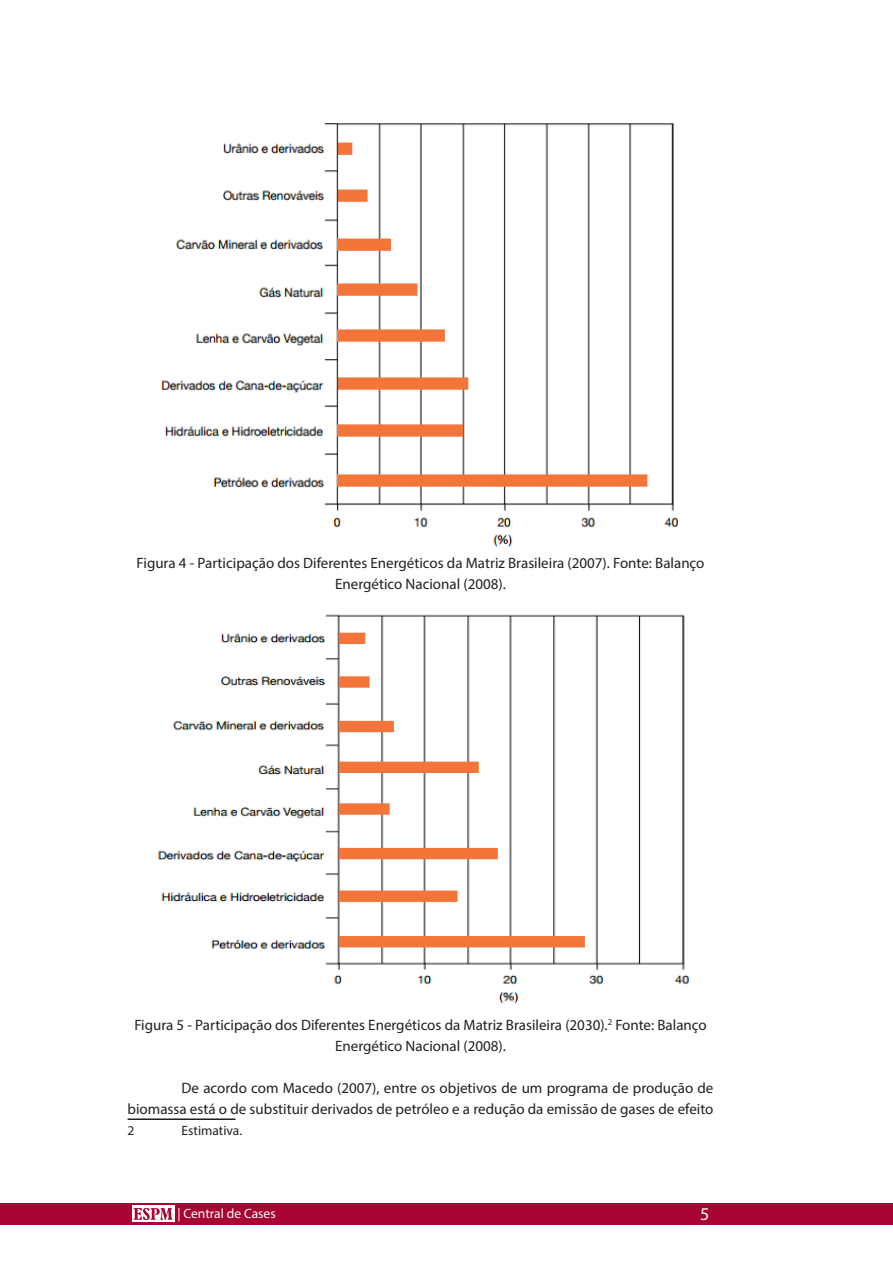
<style>
.page{position:relative;width:893px;height:1263px;background:#fff}
.page>*{position:absolute;margin:0;border:0;box-sizing:border-box;transform-origin:0 0}
.t1{font:18px "Myriad Pro";color:#fff}
.corpotexto{font:15px/21px "Myriad Pro";color:#231f20;text-align:center}
.t2{font:13.5px "Myriad Pro";color:#fff}
.t3{font:13.5px "Myriad Pro";color:#231f20}
</style>
<div class="page">
<div style="left:0;top:1203px;width:893px;height:22px;background:#a90332"></div>
<div style="left:132px;top:1206px;width:42px;height:16px;background:#fff"></div>
<svg style="left:134px;top:1208px;width:38px;height:12px"></svg>
<img style="left:161px;top:123px;width:518px;height:424px">
<img style="left:158px;top:614px;width:530px;height:390px">
<hr style="left:128px;top:1118px;width:108px;height:2px;background:#231f20">
<p class="corpotexto" style="left:137px;top:553px;width:569px">Figura 4 - Participação dos Diferentes Energéticos da Matriz Brasileira (2007). Fonte: Balanço<br>Energético Nacional (2008).</p>
<p class="corpotexto" style="left:134px;top:1015px;width:574px">Figura 5 - Participação dos Diferentes Energéticos da Matriz Brasileira (2030).<sup>2</sup> Fonte: Balanço<br>Energético Nacional (2008).</p>
<p class="corpotexto" style="left:128px;top:1078px;width:587px;text-align:right">De acordo com Macedo (2007), entre os objetivos de um programa de produção de biomassa está o de substituir derivados de petróleo e a redução da emissão de gases de efeito</p>
<p class="t3" style="left:128px;top:1122px;width:8px">2</p>
<p class="t3" style="left:182px;top:1122px;width:62px">Estimativa.</p>
<p class="t2" style="left:177px;top:1205px;width:100px">| Central de Cases</p>
<p class="t1" style="left:700px;top:1203px;width:11px">5</p>
</div>
